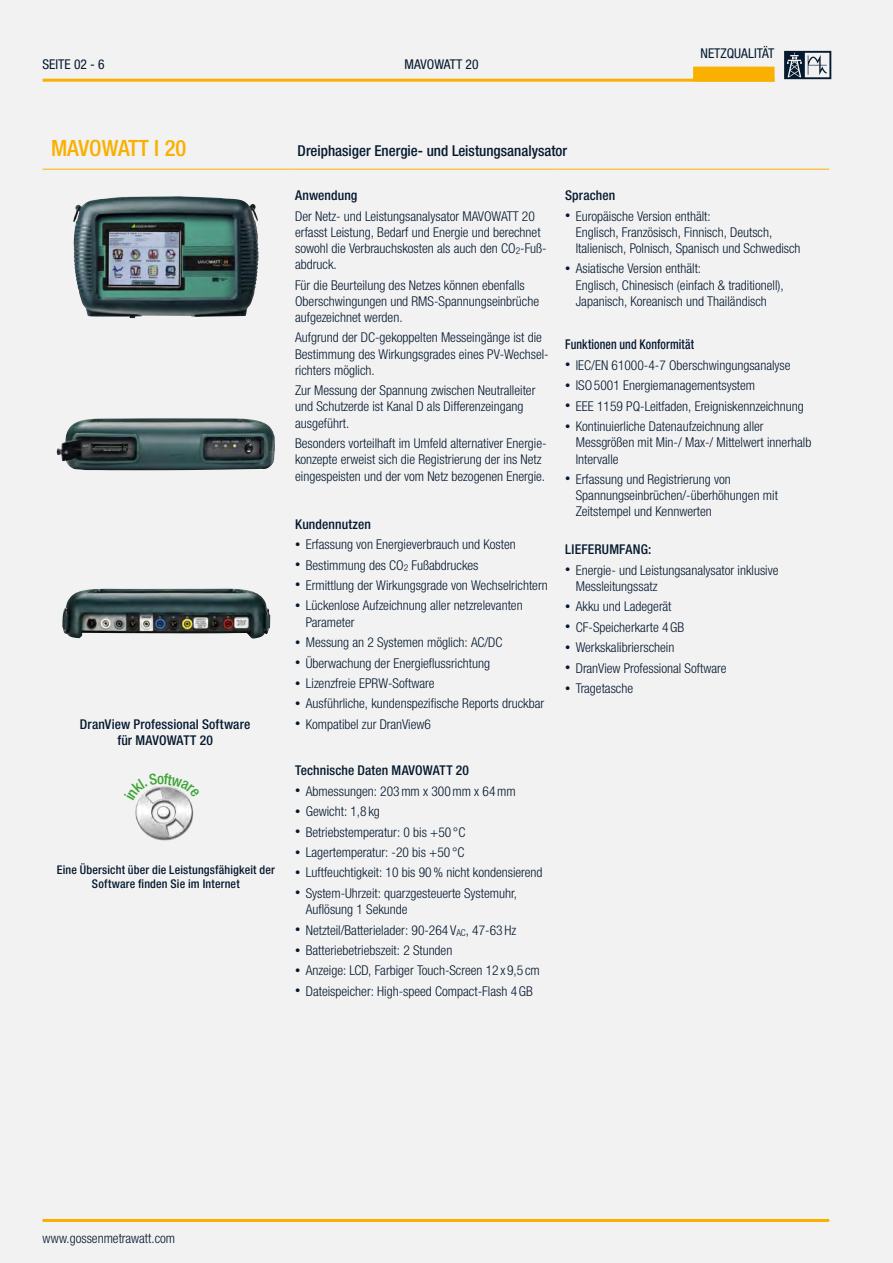
<style>
.page{position:relative;width:893px;height:1263px;background:#f2f2f2}
.page>*{position:absolute;margin:0;border:0;box-sizing:border-box;transform-origin:0 0}
.t1{font:500 condensed 22.5px "Helvetica Neue LTW1 G";color:#f9b000}
.t2{font:500 condensed 15px "Helvetica Neue LTW1 G";color:#05192f}
.t3{font:300 condensed 13.5px/16.2px "Helvetica Neue LTW1 G";color:#05192f}
.t4{font:500 condensed 13.5px/16.5px "Helvetica Neue LTW1 G";letter-spacing:.01em;color:#05192f;text-align:center}
.t5{font:condensed 13.5px "Helvetica Neue LTW1 G";color:#05192f}
.t6{font:500 condensed 13.5px "Helvetica Neue LTW1 G";letter-spacing:.01em;color:#05192f;scale:.87 1}
.t7{font:500 condensed 12px/14.4px "Helvetica Neue LTW1 G";letter-spacing:.01em;color:#05192f;text-align:center}
.s1{font-weight:400;font-size:10.5px}
.s2{font-size:10.5px}
</style>
<div class="page">
<hr style="left:43px;top:79px;width:731px;height:3px;background:#f9b000">
<div style="left:693px;top:67px;width:81px;height:15px;background:#f9b000"></div>
<svg style="left:784px;top:51px;width:47px;height:28px"></svg>
<hr style="left:43px;top:1219px;width:786px;height:3px;background:#f9b000">
<hr style="left:43px;top:169px;width:246px;height:1px;background:#f9b000">
<hr style="left:289px;top:169px;width:270px;height:1px;background:#f9b000">
<hr style="left:559px;top:169px;width:270px;height:1px;background:#f9b000">
<img style="left:73px;top:196px;width:185px;height:122px">
<img style="left:57px;top:418px;width:218px;height:52px">
<img style="left:62px;top:589px;width:208px;height:49px">
<img style="left:135px;top:800px;width:59px;height:41px">
<svg style="left:138px;top:786px;width:52px;height:14px"></svg>
<p class="t5" style="left:43px;top:56px;width:64px">SEITE 02 - 6</p>
<p class="t5" style="left:405px;top:56px;width:75px">MAVOWATT 20</p>
<h1 class="t1" style="left:51px;top:135px;width:137px">MAVOWATT I 20</h1>
<p class="t2" style="left:298px;top:142px;width:271px">Dreiphasiger Energie- und Leistungsanalysator</p>
<p class="t5" style="left:700px;top:45px;width:76px">NETZQUALITÄT</p>
<p class="t4" style="left:80px;top:716px;width:172px">DranView Professional Software für MAVOWATT 20</p>
<p class="t7" style="left:57px;top:862px;width:220px">Eine Übersicht über die Leistungsfähigkeit der<br>Software finden Sie im Internet</p>
<p class="t4" style="left:295px;top:187px;width:64px">Anwendung</p>
<p class="t3" style="left:295px;top:208px;width:253px">Der Netz- und Leistungsanalysator MAVOWATT 20 erfasst Leistung, Bedarf und Energie und berechnet sowohl die Verbrauchskosten als auch den CO<sub>2</sub>-Fuß&shy;abdruck.</p>
<p class="t3" style="left:295px;top:277px;width:246px">Für die Beurteilung des Netzes können ebenfalls<br>Oberschwingungen und RMS-Spannungseinbrüche aufgezeichnet werden.</p>
<p class="t3" style="left:295px;top:330px;width:255px">Aufgrund der DC-gekoppelten Messeingänge ist die<br>Bestimmung des Wirkungsgrades eines PV-Wechsel&shy;richters möglich.</p>
<p class="t3" style="left:295px;top:382px;width:242px">Zur Messung der Spannung zwischen Neutralleiter und Schutzerde ist Kanal D als Differenzeingang ausgeführt.</p>
<p class="t3" style="left:295px;top:435px;width:253px">Besonders vorteilhaft im Umfeld alternativer Energie&shy;konzepte erweist sich die Registrierung der ins Netz eingespeisten und der vom Netz bezogenen Energie.</p>
<p class="t4" style="left:295px;top:516px;width:77px">Kundennutzen</p>
<p class="t3" style="left:295px;top:536px;width:222px"><span class="s1">•</span> Erfassung von Energieverbrauch und Kosten</p>
<p class="t3" style="left:295px;top:557px;width:185px"><span class="s1">•</span> Bestimmung des CO<sub>2</sub> Fußabdruckes</p>
<p class="t3" style="left:295px;top:577px;width:254px"><span class="s1">•</span> Ermittlung der Wirkungsgrade von Wechselrichtern</p>
<p class="t3" style="left:306px;top:598px;width:218px;text-indent:-11px"><span class="s2">•</span> Lückenlose Aufzeichnung aller netzrelevanten<br>Parameter</p>
<p class="t3" style="left:295px;top:634px;width:209px"><span class="s1">•</span> Messung an 2 Systemen möglich: AC/DC</p>
<p class="t3" style="left:295px;top:655px;width:196px"><span class="s1">•</span> Überwachung der Energieflussrichtung</p>
<p class="t3" style="left:295px;top:675px;width:141px"><span class="s1">•</span> Lizenzfreie EPRW-Software</p>
<p class="t3" style="left:295px;top:696px;width:251px"><span class="s1">•</span> Ausführliche, kundenspezifische Reports druckbar</p>
<p class="t3" style="left:295px;top:716px;width:137px"><span class="s1">•</span> Kompatibel zur DranView6</p>
<p class="t4" style="left:295px;top:762px;width:175px">Technische Daten MAVOWATT 20</p>
<p class="t3" style="left:295px;top:783px;width:222px"><span class="s1">•</span> Abmessungen: 203mm x 300mm x 64mm</p>
<p class="t3" style="left:295px;top:803px;width:86px"><span class="s1">•</span> Gewicht: 1,8 kg</p>
<p class="t3" style="left:295px;top:824px;width:172px"><span class="s1">•</span> Betriebstemperatur: 0 bis +50 °C</p>
<p class="t3" style="left:295px;top:844px;width:171px"><span class="s1">•</span> Lagertemperatur: -20 bis +50 °C</p>
<p class="t3" style="left:295px;top:865px;width:249px"><span class="s1">•</span> Luftfeuchtigkeit: 10 bis 90% nicht kondensierend</p>
<p class="t3" style="left:306px;top:885px;width:213px;text-indent:-11px"><span class="s1">•</span> System-Uhrzeit: quarzgesteuerte Systemuhr,<br>Auflösung 1 Sekunde</p>
<p class="t3" style="left:295px;top:922px;width:222px"><span class="s1">•</span> Netzteil/Batterielader: 90-264 V<sub>AC</sub>, 47-63Hz</p>
<p class="t3" style="left:295px;top:942px;width:159px"><span class="s1">•</span> Batteriebetriebszeit: 2 Stunden</p>
<p class="t3" style="left:295px;top:963px;width:246px"><span class="s1">•</span> Anzeige: LCD, Farbiger Touch-Screen 12 x 9,5 cm</p>
<p class="t3" style="left:295px;top:983px;width:239px"><span class="s1">•</span> Dateispeicher: High-speed Compact-Flash 4GB</p>
<p class="t4" style="left:565px;top:187px;width:52px">Sprachen</p>
<p class="t3" style="left:576px;top:208px;width:226px;text-indent:-11px"><span class="s1">•</span> Europäische Version enthält:<br>Englisch, Französisch, Finnisch, Deutsch,<br>Italienisch, Polnisch, Spanisch und Schwedisch</p>
<p class="t3" style="left:576px;top:261px;width:209px;text-indent:-11px"><span class="s1">•</span> Asiatische Version enthält:<br>Englisch, Chinesisch (einfach &amp; traditionell),<br>Japanisch, Koreanisch und Thailändisch</p>
<p class="t6" style="left:565px;top:336px;width:150px">Funktionen und Konformität</p>
<p class="t3" style="left:565px;top:357px;width:227px"><span class="s1">•</span> IEC/EN 61000-4-7 Oberschwingungsanalyse</p>
<p class="t3" style="left:565px;top:377px;width:192px"><span class="s1">•</span> ISO5001 Energiemanagementsystem</p>
<p class="t3" style="left:565px;top:398px;width:240px"><span class="s1">•</span> EEE 1159 PQ-Leitfaden, Ereigniskennzeichnung</p>
<p class="t3" style="left:576px;top:418px;width:237px;text-indent:-11px"><span class="s1">•</span> Kontinuierliche Datenaufzeichnung aller<br>Messgrößen mit Min-/ Max-/ Mittelwert innerhalb<br>Intervalle</p>
<p class="t3" style="left:576px;top:471px;width:204px;text-indent:-11px"><span class="s1">•</span> Erfassung und Registrierung von<br>Spannungseinbrüchen/-überhöhungen mit<br>Zeitstempel und Kennwerten</p>
<p class="t4" style="left:565px;top:541px;width:88px">LIEFERUMFANG:</p>
<p class="t3" style="left:576px;top:562px;width:204px;text-indent:-11px"><span class="s1">•</span> Energie- und Leistungsanalysator inklusive<br>Messleitungssatz</p>
<p class="t3" style="left:565px;top:598px;width:108px"><span class="s1">•</span> Akku und Ladegerät</p>
<p class="t3" style="left:565px;top:619px;width:121px"><span class="s1">•</span> CF-Speicherkarte 4GB</p>
<p class="t3" style="left:565px;top:639px;width:111px"><span class="s1">•</span> Werkskalibrierschein</p>
<p class="t3" style="left:565px;top:660px;width:163px"><span class="s1">•</span> DranView Professional Software</p>
<p class="t3" style="left:565px;top:680px;width:69px"><span class="s1">•</span> Tragetasche</p>
<p class="t3" style="left:43px;top:1230px;width:134px">www.gossenmetrawatt.com</p>
</div>
